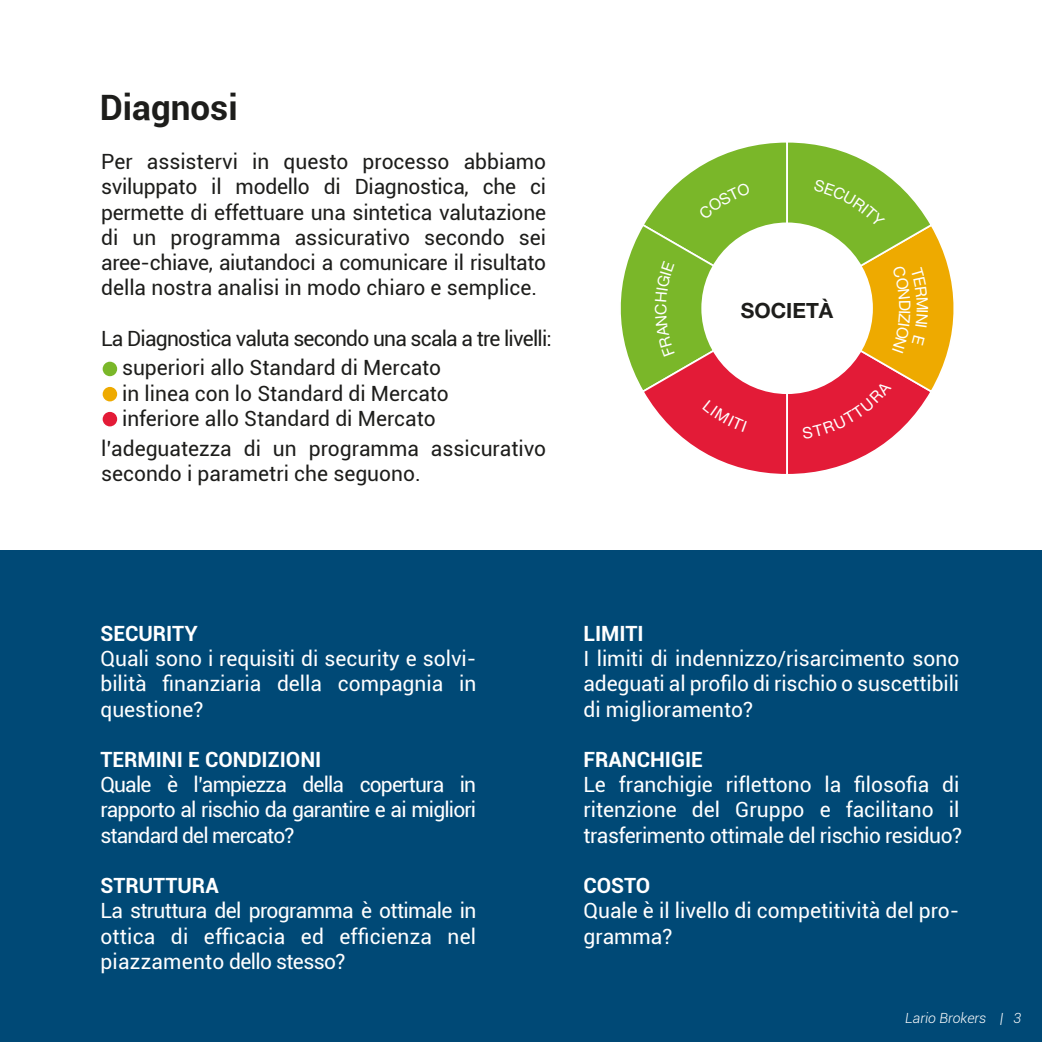
<style>
.page{position:relative;width:1042px;height:1042px;background:#fff}
.page>*{position:absolute;margin:0;border:0;box-sizing:border-box;transform-origin:0 0}
.t1{font:700 35px "Roboto";color:#1d1d1b}
.t2{font:21px/25.2px "Roboto";color:#fff;text-align:justify}
.t3{font:21px/25.2px "Roboto";color:#1d1d1b}
.t4{font:21px/29.8px "Roboto";letter-spacing:-.035em;color:#1d1d1b}
.t5{font:700 21px "Roboto";color:#fff}
.t6{font:700 21px "Helvetica Neue";color:#1d1d1b}
.t7{font:15.75px "Helvetica Neue";color:#fff}
.t8{font:italic 300 14px "Roboto";color:#fff}
</style>
<div class="page">
<div style="left:0;top:550px;width:1042px;height:492px;background:#004976"></div>
<div style="left:102px;top:361px;width:16px;height:16px;background:#7ab729;border-radius:50%"></div>
<div style="left:101px;top:360px;width:18px;height:18px;border:2px solid #fff;border-radius:50%"></div>
<div style="left:102px;top:386px;width:16px;height:16px;background:#ea0;border-radius:50%"></div>
<div style="left:101px;top:385px;width:18px;height:18px;border:2px solid #fff;border-radius:50%"></div>
<div style="left:102px;top:411px;width:16px;height:16px;background:#e31b37;border-radius:50%"></div>
<div style="left:101px;top:410px;width:18px;height:18px;border:2px solid #fff;border-radius:50%"></div>
<svg style="left:620px;top:142px;width:334px;height:332px"></svg>
<h1 class="t1" style="left:100px;top:83px;width:139px">Diagnosi</h1>
<p class="t3" style="left:101px;top:148px;width:447px;text-align:justify">Per assistervi in questo processo abbiamo sviluppato il modello di Diagnostica, che ci permette di effettuare una sintetica valutazione di un programma assicurativo secondo sei aree-chiave, aiutandoci a comunicare il risultato della nostra analisi in modo chiaro e semplice.</p>
<p class="t4" style="left:122px;top:322px;width:431px;text-indent:-21px">La Diagnostica valuta secondo una scala a tre livelli: superiori allo Standard di Mercato</p>
<p class="t3" style="left:122px;top:380px;width:328px">in linea con lo Standard di Mercato inferiore allo Standard di Mercato</p>
<p class="t3" style="left:101px;top:435px;width:446px">l’adeguatezza di un programma assicurativo secondo i parametri che seguono.</p>
<p class="t7" style="left:649px;top:314px;width:13px;rotate:-90deg">C</p>
<p class="t6" style="left:741px;top:294px;width:94px">SOCIETÀ</p>
<p class="t5" style="left:100px;top:619px;width:99px">SECURITY</p>
<p class="t2" style="left:100px;top:645px;width:377px">Quali sono i requisiti di security e solvi&shy;bilità finanziaria della compagnia in questione?</p>
<p class="t5" style="left:100px;top:745px;width:222px">TERMINI E CONDIZIONI</p>
<p class="t2" style="left:100px;top:771px;width:377px">Quale è l’ampiezza della copertura in rapporto al rischio da garantire e ai migliori standard del mercato?</p>
<p class="t5" style="left:100px;top:871px;width:120px">STRUTTURA</p>
<p class="t2" style="left:100px;top:897px;width:377px">La struttura del programma è ottimale in ottica di efficacia ed efficienza nel piazzamento dello stesso?</p>
<p class="t5" style="left:583px;top:619px;width:62px">LIMITI</p>
<p class="t2" style="left:583px;top:645px;width:377px">I limiti di indennizzo/risarcimento sono adeguati al profilo di rischio o suscettibili di miglioramento?</p>
<p class="t5" style="left:583px;top:745px;width:121px">FRANCHIGIE</p>
<p class="t2" style="left:583px;top:771px;width:380px;text-align:left">Le franchigie riflettono la filosofia di ritenzione del Gruppo e facilitano il trasferimento ottimale del rischio residuo?</p>
<p class="t5" style="left:583px;top:871px;width:68px">COSTO</p>
<p class="t2" style="left:583px;top:897px;width:377px">Quale è il livello di competitività del pro&shy;gramma?</p>
<p class="t8" style="left:905px;top:1008px;width:117px">Lario Brokers | 3</p>
</div>
